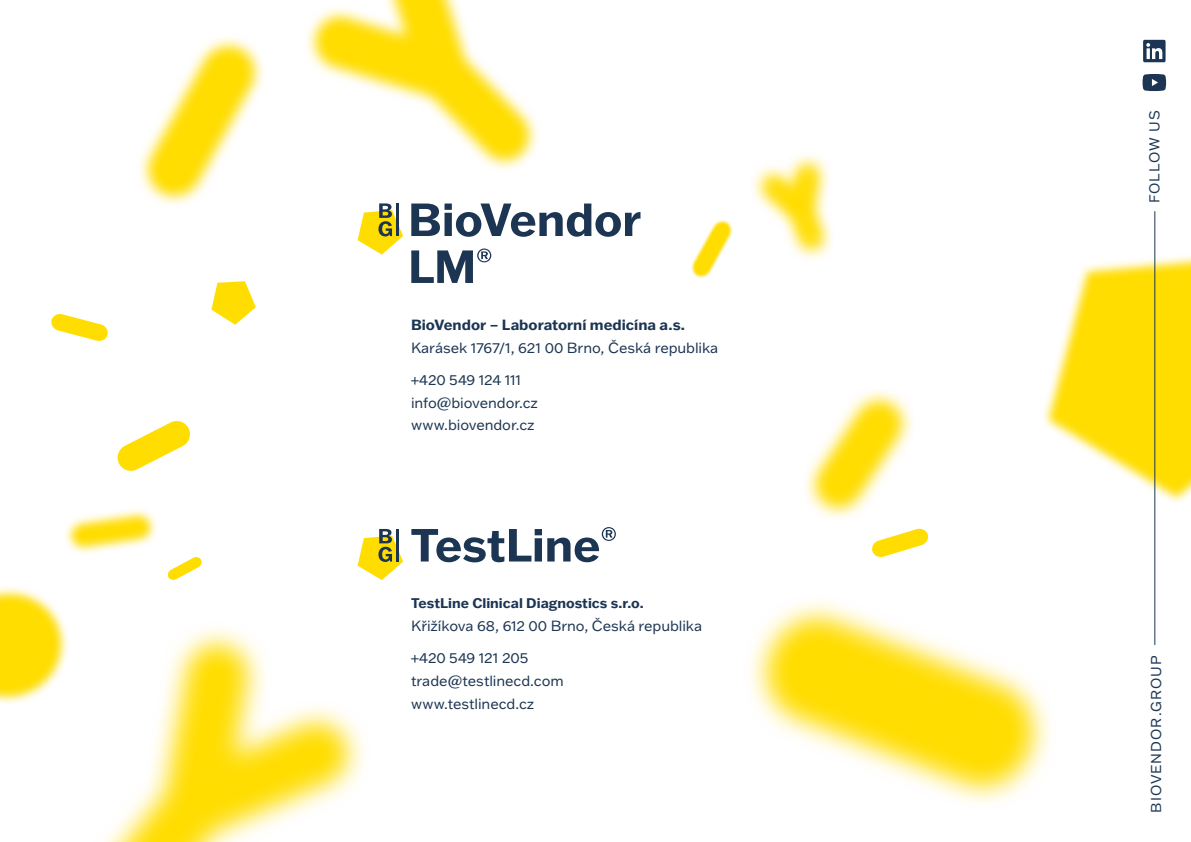
<style>
.page{position:relative;width:1191px;height:842px;background:#fff}
.page>*{position:absolute;margin:0;border:0;box-sizing:border-box;transform-origin:0 0}
.t1{font:14.5px/22.9px "Franklin Gothic ATF";letter-spacing:-.005em;color:#1c3553}
.t2{font:700 14.5px "Franklin Gothic ATF";color:#1c3553}
.t3{font:14px "Franklin Gothic ATF";letter-spacing:.07em;color:#1c3553}
.t4{font:700 13.7px "Franklin Gothic ATF";color:#1c3553}
</style>
<div class="page">
<svg style="left:1043px;top:250px;width:148px;height:256px"></svg>
<svg style="left:1049px;top:259px;width:142px;height:238px"></svg>
<svg style="left:1143px;top:40px;width:22px;height:22px"></svg>
<hr style="left:1154px;top:211px;width:1px;height:434px;background:#1c3553">
<svg style="left:1142px;top:74px;width:24px;height:17px"></svg>
<svg style="left:117px;top:421px;width:73px;height:50px"></svg>
<svg style="left:691px;top:227px;width:42px;height:51px"></svg>
<svg style="left:692px;top:220px;width:40px;height:57px"></svg>
<svg style="left:306px;top:22px;width:232px;height:147px"></svg>
<svg style="left:313px;top:0;width:218px;height:162px"></svg>
<svg style="left:139px;top:37px;width:125px;height:168px"></svg>
<svg style="left:145px;top:43px;width:113px;height:156px"></svg>
<svg style="left:411px;top:248px;width:80px;height:35px"></svg>
<svg style="left:411px;top:204px;width:229px;height:33px"></svg>
<svg style="left:357px;top:203px;width:46px;height:52px"></svg>
<hr style="left:396px;top:203px;width:3px;height:33px;background:#1c3553">
<svg style="left:411px;top:527px;width:205px;height:35px"></svg>
<svg style="left:357px;top:529px;width:46px;height:51px"></svg>
<hr style="left:396px;top:529px;width:3px;height:32px;background:#1c3553">
<svg style="left:65px;top:509px;width:92px;height:45px"></svg>
<svg style="left:71px;top:516px;width:80px;height:32px;background:#ffe95f"></svg>
<svg style="left:872px;top:528px;width:57px;height:29px"></svg>
<svg style="left:51px;top:314px;width:57px;height:27px"></svg>
<svg style="left:167px;top:557px;width:35px;height:23px"></svg>
<div style="left:0;top:584px;width:70px;height:121px;background:linear-gradient(to right,#fffdf3,#fff)"></div>
<svg style="left:0;top:588px;width:67px;height:114px"></svg>
<svg style="left:211px;top:281px;width:45px;height:44px"></svg>
<svg style="left:184px;top:628px;width:180px;height:159px"></svg>
<svg style="left:104px;top:642px;width:247px;height:200px"></svg>
<svg style="left:750px;top:601px;width:300px;height:202px"></svg>
<svg style="left:761px;top:612px;width:278px;height:180px"></svg>
<svg style="left:805px;top:391px;width:107px;height:127px"></svg>
<svg style="left:817px;top:402px;width:84px;height:104px"></svg>
<svg style="left:753px;top:155px;width:79px;height:104px"></svg>
<svg style="left:764px;top:166px;width:57px;height:82px"></svg>
<p class="t2" style="left:411px;top:315px;width:275px">BioVendor – Laboratorní medicína a.s.</p>
<p class="t1" style="left:411px;top:336px;width:309px">Karásek 1767/1, 621 00 Brno, Česká republika</p>
<p class="t1" style="left:411px;top:368px;width:129px">+420 549 124 111 info@biovendor.cz www.biovendor.cz</p>
<p class="t4" style="left:411px;top:594px;width:234px">TestLine Clinical Diagnostics s.r.o.</p>
<p class="t1" style="left:411px;top:614px;width:293px">Křižíkova 68, 612 00 Brno, Česká republika</p>
<p class="t1" style="left:411px;top:646px;width:154px">+420 549 121 205 trade@testlinecd.com www.testlinecd.cz</p>
<p class="t3" style="left:1145px;top:203px;width:94px;rotate:-90deg">FOLLOW US</p>
<p class="t3" style="left:1146px;top:812px;width:158px;rotate:-90deg">BIOVENDOR.GROUP</p>
</div>
